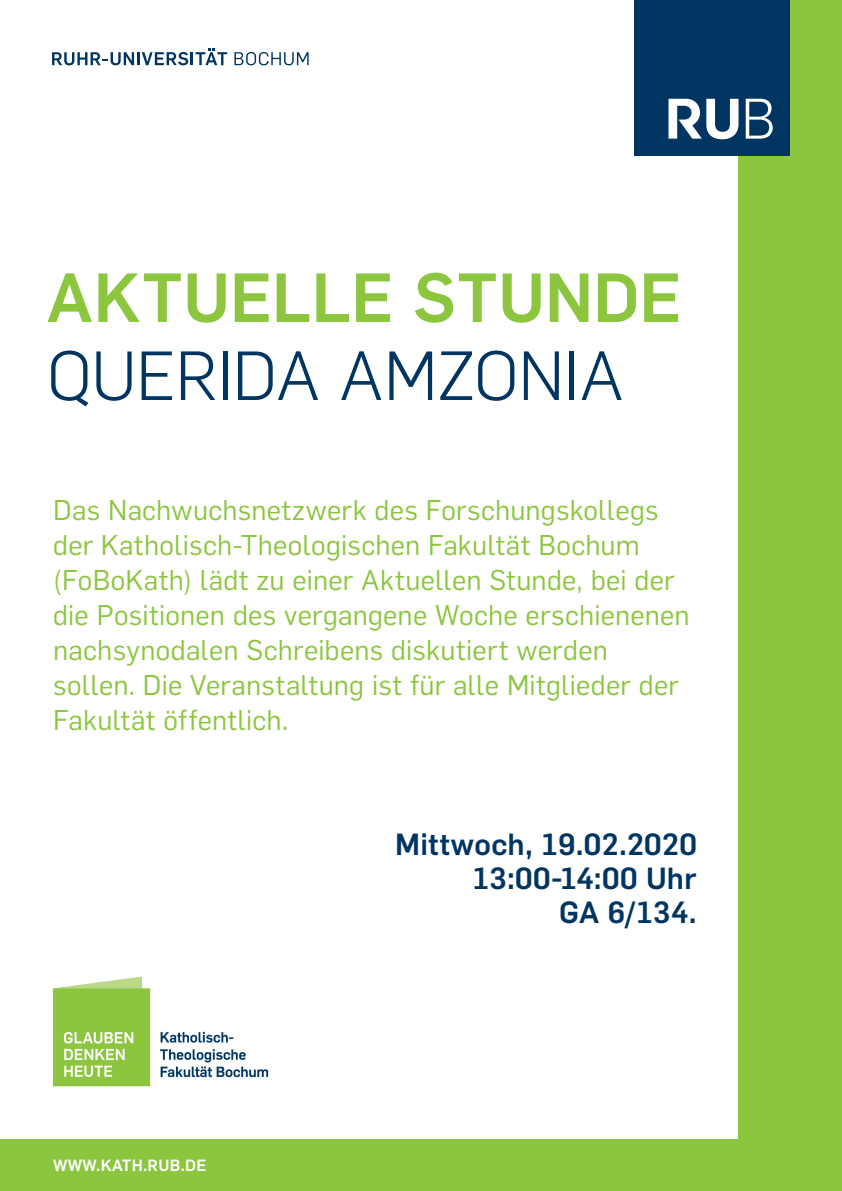
<style>
.page{position:relative;width:842px;height:1191px;background:#8bc63e}
.page>*{position:absolute;margin:0;border:0;box-sizing:border-box;transform-origin:0 0}
.t1{font:700 68px "Rub Flama";letter-spacing:.005em;color:#8bc63e}
.t2{font:300 68px "Rub Flama";letter-spacing:-.005em;color:#003562}
.t3{font:700 30px/34px "Rub Flama";letter-spacing:.015em;color:#003562;text-align:right}
.t4{font:28px/35px "Rub Flama";letter-spacing:.01em;color:#8bc63e}
.t5{font:700 16px "Rub Flama";letter-spacing:.02em;color:#fff}
</style>
<div class="page">
<div style="left:0;top:0;width:737px;height:1138px;background:#fff"></div>
<img style="left:52px;top:976px;width:217px;height:111px">
<div style="left:634px;top:0;width:156px;height:156px;background:#003562"></div>
<svg style="left:746px;top:99px;width:27px;height:40px"></svg>
<svg style="left:668px;top:99px;width:70px;height:40px"></svg>
<svg style="left:234px;top:52px;width:75px;height:13px"></svg>
<svg style="left:52px;top:49px;width:175px;height:16px"></svg>
<h1 class="t1" style="left:47px;top:249px;width:636px">AKTUELLE STUNDE</h1>
<h1 class="t2" style="left:47px;top:330px;width:578px">QUERIDA AMZONIA</h1>
<p class="t4" style="left:53px;top:491px;width:638px">Das Nachwuchsnetzwerk des Forschungskollegs der Katholisch-Theologischen Fakultät Bochum (FoBoKath) lädt zu einer Aktuellen Stunde, bei der die Positionen des vergangene Woche erschienenen nachsynodalen Schreibens diskutiert werden sollen. Die Veranstaltung ist für alle Mitglieder der Fakultät öffentlich.</p>
<p class="t5" style="left:53px;top:1153px;width:155px">WWW.KATH.RUB.DE</p>
<p class="t3" style="left:395px;top:824px;width:303px">Mittwoch, 19.02.2020<br>13:00-14:00 Uhr<br>GA 6/134.</p>
</div>
